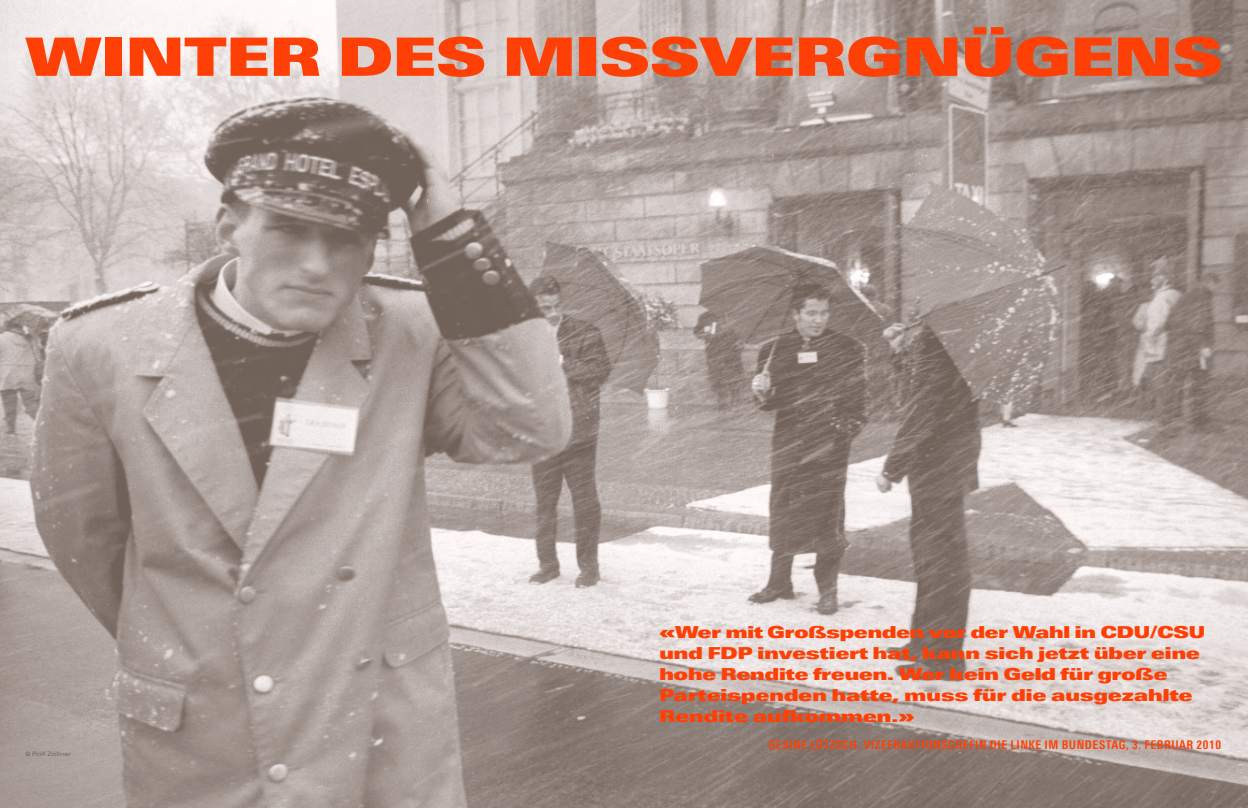
<style>
.page{position:relative;width:1248px;height:808px;background:#fff}
.page>*{position:absolute;margin:0;border:0;box-sizing:border-box;transform-origin:0 0}
.t1{font:53px "Linotype Univers Extd X Black";letter-spacing:.005em;color:#ff4006}
.t2{font:16.5px/21px "Linotype Univers Extd X Black";letter-spacing:.005em;color:#ff4006}
.t3{font:700 condensed 12px "Linotype Univers";letter-spacing:.05em;color:#ff4006}
.t4{font:6px "Linotype Univers Extd";letter-spacing:.015em;color:#716259}
</style>
<div class="page">
<img style="left:0;top:0;width:1247px;height:808px">
<h1 class="t1" style="left:26px;top:38px;width:1198px">WINTER DES MISSVERGNÜGENS</h1>
<p class="t4" style="left:26px;top:752px;width:47px">© Rolf Zöllner</p>
<p class="t2" style="left:659px;top:623px;width:547px">«Wer mit Großspenden vor der Wahl in CDU/CSU und FDP investiert hat, kann sich jetzt über eine hohe Rendite freuen. Wer kein Geld für große Parteispenden hatte, muss für die ausgezahlte Rendite aufkommen.»</p>
<p class="t3" style="left:768px;top:741px;width:453px">GESINE LÖTZSCH, VIZEFRAKTIONSCHEFIN DIE LINKE IM BUNDESTAG, 3. FEBRUAR 2010</p>
</div>
